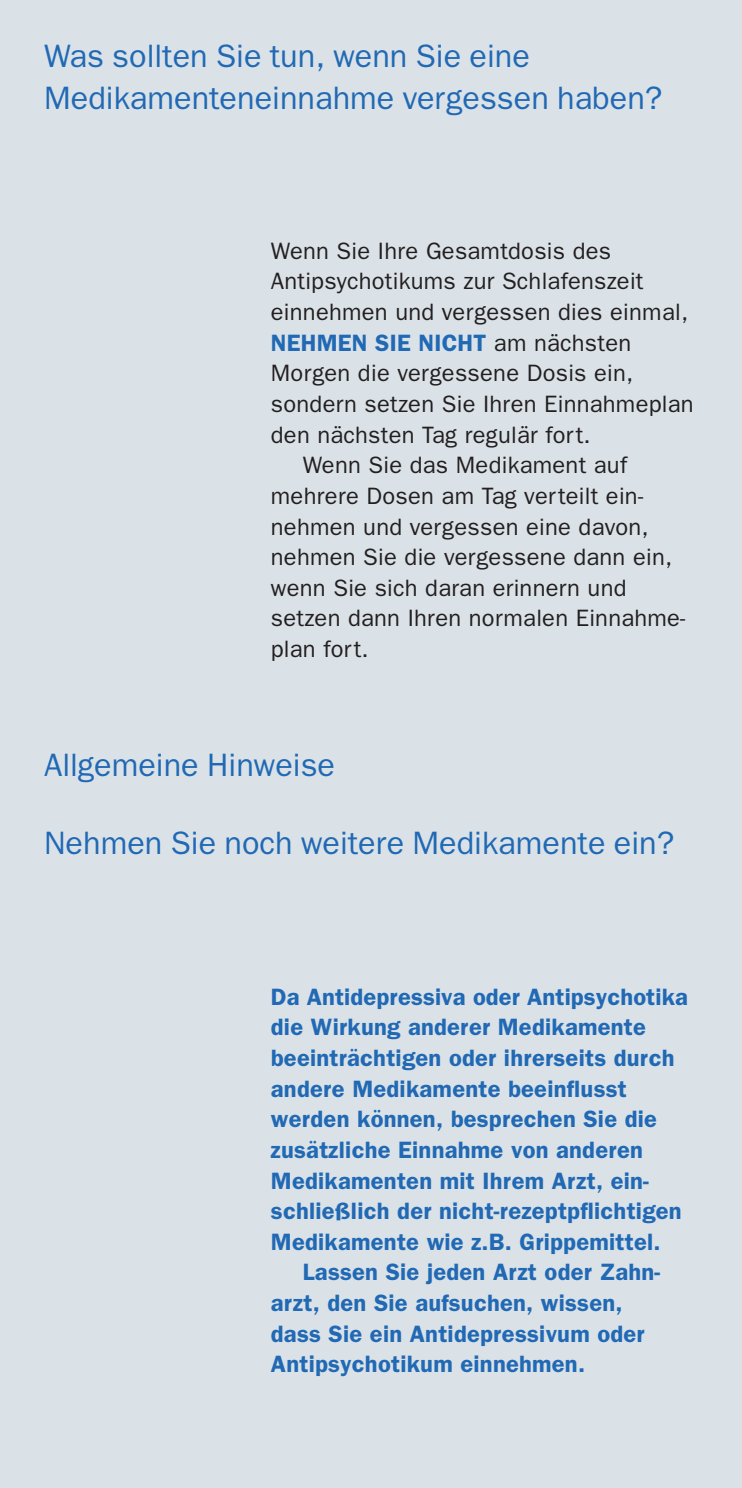
<style>
.page{position:relative;width:742px;height:1488px;background:#dae2e7}
.page>*{position:absolute;margin:0;border:0;box-sizing:border-box;transform-origin:0 0}
.t1{font:32.5px/42.5px "Franklin Gothic";color:#2169b4}
.t2{font:600 23.75px/30.5px "Franklin Gothic";letter-spacing:.01em;color:#2169b4}
.t3{font:23.75px "Franklin Gothic";letter-spacing:.01em;color:#231f20}
.s1{font-weight:400;color:#231f20}
</style>
<div class="page">
<h1 class="t1" style="left:44px;top:35px;width:620px">Was sollten Sie tun, wenn Sie eine<br>Medikamenteneinnahme vergessen haben?</h1>
<p class="t3" style="left:271px;top:237px;width:342px">Wenn Sie Ihre Gesamtdosis des</p>
<p class="t3" style="left:271px;top:268px;width:374px">Antipsychotikums zur Schlafenszeit</p>
<p class="t3" style="left:271px;top:298px;width:419px">einnehmen und vergessen dies einmal,</p>
<p class="t2" style="left:271px;top:327px;width:362px">NEHMEN SIE NICHT <span class="s1">am nächsten</span></p>
<p class="t3" style="left:271px;top:360px;width:364px">Morgen die vergessene Dosis ein,</p>
<p class="t3" style="left:271px;top:390px;width:424px">sondern setzen Sie Ihren Einnahmeplan</p>
<p class="t3" style="left:271px;top:421px;width:321px">den nächsten Tag regulär fort.</p>
<p class="t3" style="left:303px;top:452px;width:326px">Wenn Sie das Medikament auf</p>
<p class="t3" style="left:271px;top:482px;width:374px">mehrere Dosen am Tag verteilt ein-</p>
<p class="t3" style="left:271px;top:513px;width:379px">nehmen und vergessen eine davon,</p>
<p class="t3" style="left:271px;top:543px;width:403px">nehmen Sie die vergessene dann ein,</p>
<p class="t3" style="left:271px;top:574px;width:357px">wenn Sie sich daran erinnern und</p>
<p class="t3" style="left:271px;top:605px;width:416px">setzen dann Ihren normalen Einnahme-</p>
<p class="t3" style="left:271px;top:635px;width:99px">plan fort.</p>
<h1 class="t1" style="left:44px;top:744px;width:293px">Allgemeine Hinweise</h1>
<h1 class="t1" style="left:44px;top:822px;width:632px">Nehmen Sie noch weitere Medikamente ein?</h1>
<p class="t2" style="left:271px;top:981px;width:419px">Da Antidepressiva oder Antipsychotika die Wirkung anderer Medikamente beeinträchtigen oder ihrerseits durch andere Medikamente beeinflusst werden können, besprechen Sie die zusätzliche Einnahme von anderen Medikamenten mit Ihrem Arzt, ein&shy;schließlich der nicht-rezeptpflichtigen Medikamente wie z.B. Grippemittel.</p>
<p class="t2" style="left:271px;top:1257px;width:391px;text-indent:32px">Lassen Sie jeden Arzt oder Zahn&shy;arzt, den Sie aufsuchen, wissen, dass Sie ein Antidepressivum oder<br>Antipsychotikum einnehmen.</p>
</div>
